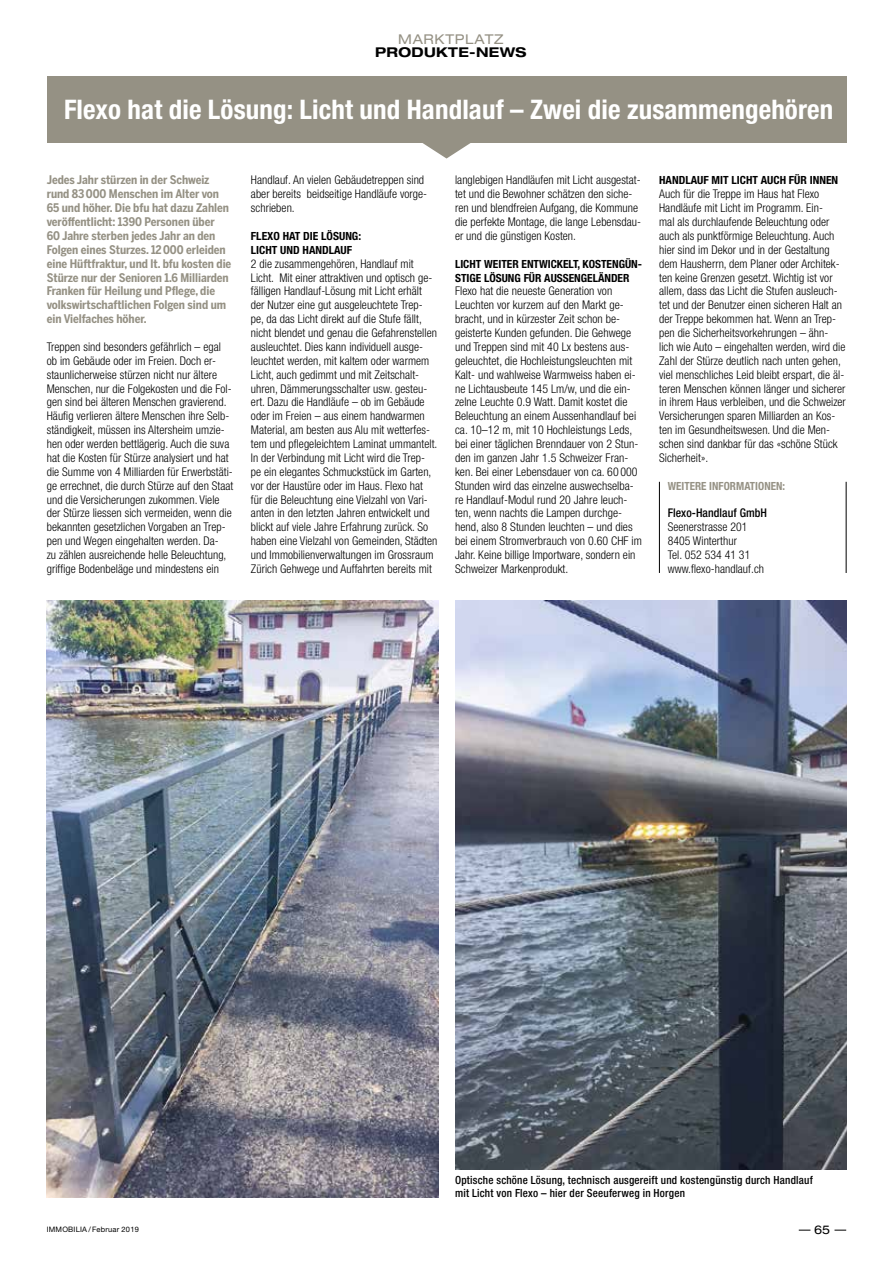
<style>
.page{position:relative;width:893px;height:1263px;background:#fff}
.page>*{position:absolute;margin:0;border:0;box-sizing:border-box;transform-origin:0 0}
.t1{font:700 condensed 27px "Helvetica Neue LT Std";letter-spacing:.005em;color:#fff}
.t2{font:700 expanded 13.5px "Helvetica Neue LT Std";letter-spacing:.025em;color:#000}
.t3{font:expanded 13.5px "Helvetica Neue LT Std";letter-spacing:.05em;color:#959184}
.t4{font:300 condensed 12px/13.8px "Helvetica Neue LT Std";letter-spacing:.005em;color:#000}
.t5{font:500 condensed 12px "Helvetica Neue LT Std";letter-spacing:.005em;color:#000}
.t6{font:expanded 12px "Helvetica Neue LT Std";color:#000}
.t7{font:700 11.85px/14px "Benton Sans Cond";letter-spacing:-.005em;color:#959184}
.t8{font:700 condensed 11.25px/13.8px "Helvetica Neue LT Std";color:#000}
.t9{font:500 condensed 11.25px/13.8px "Helvetica Neue LT Std";letter-spacing:.02em;color:#000}
.t10{font:700 condensed 11.25px "Helvetica Neue LT Std";letter-spacing:.005em;color:#959184}
.t11{font:7.5px "Helvetica Neue LT Std";letter-spacing:.025em;color:#000}
</style>
<div class="page">
<svg style="left:834px;top:1230px;width:12px;height:1px"></svg>
<div style="left:47px;top:77px;width:799px;height:66px;background:#959184"></div>
<svg style="left:423px;top:143px;width:48px;height:16px"></svg>
<hr style="left:846px;top:482px;width:1px;height:91px;background:#000">
<hr style="left:659px;top:482px;width:1px;height:91px;background:#000">
<img style="left:47px;top:601px;width:391px;height:596px">
<img style="left:455px;top:601px;width:391px;height:569px">
<p class="t3" style="left:398px;top:31px;width:107px">MARKTPLATZ</p>
<p class="t2" style="left:375px;top:44px;width:153px">PRODUKTE-NEWS</p>
<h1 class="t1" style="left:64px;top:93px;width:771px">Flexo hat die Lösung: Licht und Handlauf – Zwei die zusammengehören</h1>
<p class="t7" style="left:47px;top:173px;width:186px">Jedes Jahr stürzen in der Schweiz rund 83000 Menschen im Alter von 65 und höher. Die bfu hat dazu Zahlen veröffentlicht: 1390 Personen über<br>60 Jahre sterben jedes Jahr an den Folgen eines Sturzes. 12000 erleiden eine Hüftfraktur, und lt. bfu kosten die Stürze nur der Senioren 1.6 Milliarden Franken für Heilung und Pflege, die volkswirtschaftlichen Folgen sind um ein Vielfaches höher.</p>
<p class="t4" style="left:47px;top:340px;width:188px">Treppen sind besonders gefährlich – egal ob im Gebäude oder im Freien. Doch er&shy;staunlicherweise stürzen nicht nur ältere Menschen, nur die Folgekosten und die Fol&shy;gen sind bei älteren Menschen gravierend.<br>Häufig verlieren ältere Menschen ihre Selb&shy;ständigkeit, müssen ins Altersheim umzie&shy;hen oder werden bettlägerig. Auch die suva hat die Kosten für Stürze analysiert und hat die Summe von 4 Milliarden für Erwerbstäti&shy;ge errechnet, die durch Stürze auf den Staat und die Versicherungen zukommen. Viele der Stürze liessen sich vermeiden, wenn die bekannten gesetzlichen Vorgaben an Trep&shy;pen und Wegen eingehalten werden. Da-<br>zu zählen ausreichende helle Beleuchtung, griffige Bodenbeläge und mindestens ein</p>
<p class="t4" style="left:251px;top:173px;width:178px">Handlauf. An vielen Gebäudetreppen sind aber bereits beidseitige Handläufe vorge&shy;schrieben.</p>
<p class="t8" style="left:251px;top:229px;width:112px">FLEXO HAT DIE LÖSUNG:<br>LICHT UND HANDLAUF</p>
<p class="t4" style="left:251px;top:256px;width:188px">2 die zusammengehören, Handlauf mit Licht. Mit einer attraktiven und optisch ge&shy;fälligen Handlauf-Lösung mit Licht erhält der Nutzer eine gut ausgeleuchtete Trep&shy;pe, da das Licht direkt auf die Stufe fällt, nicht blendet und genau die Gefahrenstellen ausleuchtet. Dies kann individuell ausge&shy;leuchtet werden, mit kaltem oder warmem Licht, auch gedimmt und mit Zeitschalt&shy;uhren, Dämmerungsschalter usw. gesteu&shy;ert. Dazu die Handläufe – ob im Gebäude oder im Freien – aus einem handwarmen Material, am besten aus Alu mit wetterfes&shy;tem und pflegeleichtem Laminat ummantelt.<br>In der Verbindung mit Licht wird die Trep&shy;pe ein elegantes Schmuckstück im Garten, vor der Haustüre oder im Haus. Flexo hat für die Beleuchtung eine Vielzahl von Vari&shy;anten in den letzten Jahren entwickelt und blickt auf viele Jahre Erfahrung zurück. So haben eine Vielzahl von Gemeinden, Städten und Immobilienverwaltungen im Grossraum Zürich Gehwege und Auffahrten bereits mit</p>
<p class="t4" style="left:455px;top:173px;width:188px">langlebigen Handläufen mit Licht ausgestat&shy;tet und die Bewohner schätzen den siche&shy;ren und blendfreien Aufgang, die Kommune die perfekte Montage, die lange Lebensdau&shy;er und die günstigen Kosten.</p>
<p class="t8" style="left:455px;top:257px;width:189px">LICHT WEITER ENTWICKELT, KOSTENGÜN-<br>STIGE LÖSUNG FÜR AUSSENGELÄNDER</p>
<p class="t4" style="left:455px;top:284px;width:188px">Flexo hat die neueste Generation von Leuchten vor kurzem auf den Markt ge&shy;bracht, und in kürzester Zeit schon be&shy;geisterte Kunden gefunden. Die Gehwege und Treppen sind mit 40 Lx bestens aus&shy;geleuchtet, die Hochleistungsleuchten mit Kalt- und wahlweise Warmweiss haben ei&shy;ne Lichtausbeute 145 Lm/w, und die ein&shy;zelne Leuchte 0.9 Watt. Damit kostet die Beleuchtung an einem Aussenhandlauf bei ca. 10–12 m, mit 10 Hochleistungs Leds, bei einer täglichen Brenndauer von 2 Stun&shy;den im ganzen Jahr 1.5 Schweizer Fran&shy;ken. Bei einer Lebensdauer von ca. 60 000<br>Stunden wird das einzelne auswechselba&shy;re Handlauf-Modul rund 20 Jahre leuch&shy;ten, wenn nachts die Lampen durchge&shy;hend, also 8 Stunden leuchten – und dies bei einem Stromverbrauch von 0.60 CHF im Jahr. Keine billige Importware, sondern ein Schweizer Markenprodukt.</p>
<p class="t8" style="left:659px;top:173px;width:181px">HANDLAUF MIT LICHT AUCH FÜR INNEN</p>
<p class="t4" style="left:659px;top:187px;width:188px">Auch für die Treppe im Haus hat Flexo Handläufe mit Licht im Programm. Ein-<br>mal als durchlaufende Beleuchtung oder auch als punktförmige Beleuchtung. Auch hier sind im Dekor und in der Gestaltung dem Hausherrn, dem Planer oder Architek&shy;ten keine Grenzen gesetzt. Wichtig ist vor allem, dass das Licht die Stufen ausleuch&shy;tet und der Benutzer einen sicheren Halt an der Treppe bekommen hat. Wenn an Trep&shy;pen die Sicherheitsvorkehrungen – ähn&shy;lich wie Auto – eingehalten werden, wird die Zahl der Stürze deutlich nach unten gehen, viel menschliches Leid bleibt erspart, die äl&shy;teren Menschen können länger und sicherer in ihrem Haus verbleiben, und die Schweizer Versicherungen sparen Milliarden an Kos&shy;ten im Gesundheitswesen. Und die Men&shy;schen sind dankbar für das «schöne Stück Sicherheit».</p>
<p class="t10" style="left:668px;top:479px;width:119px">WEITERE INFORMATIONEN:</p>
<p class="t5" style="left:668px;top:506px;width:101px">Flexo-Handlauf GmbH</p>
<p class="t4" style="left:668px;top:520px;width:98px">Seenerstrasse 201<br>8405 Winterthur<br>Tel. 052 534 41 31 www.flexo-handlauf.ch</p>
<p class="t9" style="left:455px;top:1172px;width:359px">Optische schöne Lösung, technisch ausgereift und kostengünstig durch Handlauf mit Licht von Flexo – hier der Seeuferweg in Horgen</p>
<p class="t11" style="left:47px;top:1225px;width:94px">IMMOBILIA / Februar 2019</p>
<p class="t6" style="left:814px;top:1222px;width:18px">65</p>
</div>
